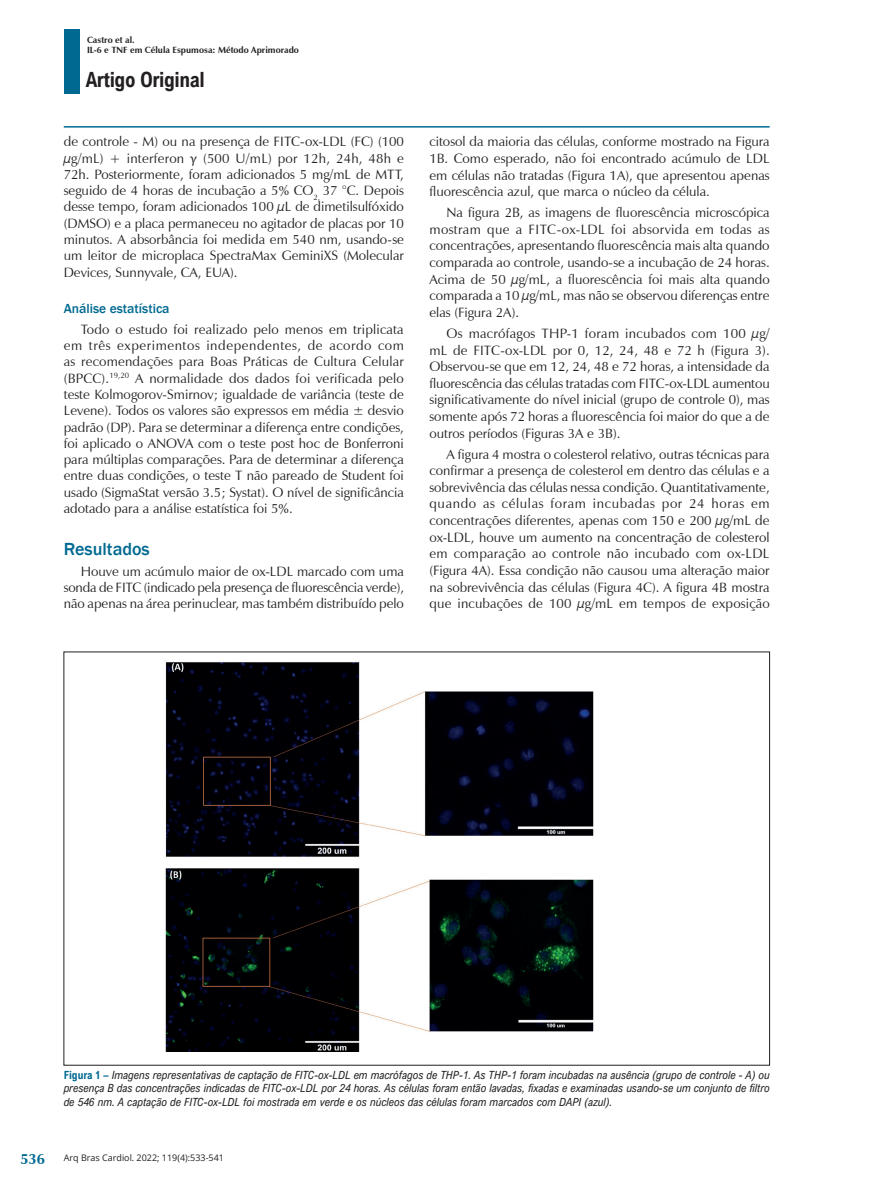
<style>
.page{position:relative;width:893px;height:1191px;background:#fff}
.page>*{position:absolute;margin:0;border:0;box-sizing:border-box;transform-origin:0 0}
.t1{font:700 21px "Arial Nova Cond";letter-spacing:-.02em;color:#231f20}
._02_-_TITULO_-_MATER{font:500 18px "Franklin Gothic";color:#006991}
.t2{font:700 15px "Zapf Humanist 601 BT";color:#006991}
._01-TEXTO_BASICO{font:13.5px/16.6px "Zapf Humanist 601 BT";color:#231f20;text-align:justify}
._03_-_SUBTITULO_PRIN{font:500 13.5px "Franklin Gothic";color:#006991}
._06_-_LEGENDA_FIGURA{font:italic 11.25px/13.5px "Arial Nova Cond";color:#231f20;text-align:justify}
.t3{font:700 9px/10.8px "Zapf Humanist 601 BT";color:#231f20}
.t4{font:9px "Open Sans";color:#231f20}
.s1{font-family:"Cambria Math"}
.s2{font-weight:700;font-style:normal;color:#006991}
</style>
<div class="page">
<hr style="left:64px;top:126px;width:706px;height:2px;background:#006991">
<div style="left:64px;top:29px;width:16px;height:65px;background:#006991"></div>
<img style="left:165px;top:662px;width:429px;height:389px">
<p class="t3" style="left:87px;top:34px;width:213px">Castro et al.<br>IL-6 e TNF em Célula Espumosa: Método Aprimorado</p>
<h1 class="t1" style="left:86px;top:67px;width:121px">Artigo Original</h1>
<p class="_01-TEXTO_BASICO" style="left:64px;top:134px;width:342px;line-height:16.2px">de controle - M) ou na presença de FITC-ox-LDL (FC) (100 μg/mL) + interferon <span class="s1">γ</span> (500 U/mL) por 12h, 24h, 48h e 72h. Posteriormente, foram adicionados 5 mg/mL de MTT, seguido de 4 horas de incubação a 5% CO<sub>2,</sub> 37 °C. Depois desse tempo, foram adicionados 100 μL de dimetilsulfóxido (DMSO) e a placa permaneceu no agitador de placas por 10 minutos. A absorbância foi medida em 540 nm, usando-se um leitor de microplaca SpectraMax GeminiXS (Molecular Devices, Sunnyvale, CA, EUA).</p>
<p class="_03_-_SUBTITULO_PRIN" style="left:64px;top:300px;width:107px">Análise estatística</p>
<p class="_01-TEXTO_BASICO" style="left:64px;top:321px;width:342px;line-height:16.2px;text-indent:17px">Todo o estudo foi realizado pelo menos em triplicata em três experimentos independentes, de acordo com as recomendações para Boas Práticas de Cultura Celular (BPCC).<sup>19,20</sup> A normalidade dos dados foi verificada pelo teste Kolmogorov-Smirnov; igualdade de variância (teste de Levene). Todos os valores são expressos em média ± desvio padrão (DP). Para se determinar a diferença entre condições, foi aplicado o ANOVA com o teste post hoc de Bonferroni para múltiplas comparações. Para de determinar a diferença entre duas condições, o teste T não pareado de Student foi usado (SigmaStat versão 3.5; Systat). O nível de significância adotado para a análise estatística foi 5%.</p>
<p class="_02_-_TITULO_-_MATER" style="left:64px;top:538px;width:88px">Resultados</p>
<p class="_01-TEXTO_BASICO" style="left:64px;top:563px;width:342px;line-height:16.2px;text-indent:17px">Houve um acúmulo maior de ox-LDL marcado com uma sonda de FITC (indicado pela presença de fluorescência verde), não apenas na área perinuclear, mas também distribuído pelo</p>
<p class="_01-TEXTO_BASICO" style="left:429px;top:133px;width:342px">citosol da maioria das células, conforme mostrado na Figura 1B. Como esperado, não foi encontrado acúmulo de LDL em células não tratadas (Figura 1A), que apresentou apenas fluorescência azul, que marca o núcleo da célula.</p>
<p class="_01-TEXTO_BASICO" style="left:429px;top:204px;width:342px;text-indent:17px">Na figura 2B, as imagens de fluorescência microscópica mostram que a FITC-ox-LDL foi absorvida em todas as concentrações, apresentando fluorescência mais alta quando comparada ao controle, usando-se a incubação de 24 horas.<br>Acima de 50 μg/mL, a fluorescência foi mais alta quando comparada a 10 μg/mL, mas não se observou diferenças entre elas (Figura 2A).</p>
<p class="_01-TEXTO_BASICO" style="left:429px;top:325px;width:342px;text-indent:17px">Os macrófagos THP-1 foram incubados com 100 μg/ mL de FITC-ox-LDL por 0, 12, 24, 48 e 72 h (Figura 3).<br>Observou-se que em 12, 24, 48 e 72 horas, a intensidade da fluorescência das células tratadas com FITC-ox-LDL aumentou significativamente do nível inicial (grupo de controle 0), mas somente após 72 horas a fluorescência foi maior do que a de outros períodos (Figuras 3A e 3B).</p>
<p class="_01-TEXTO_BASICO" style="left:429px;top:445px;width:342px;text-indent:17px">A figura 4 mostra o colesterol relativo, outras técnicas para confirmar a presença de colesterol em dentro das células e a sobrevivência das células nessa condição. Quantitativamente, quando as células foram incubadas por 24 horas em concentrações diferentes, apenas com 150 e 200 µg/mL de ox-LDL, houve um aumento na concentração de colesterol em comparação ao controle não incubado com ox-LDL (Figura 4A). Essa condição não causou uma alteração maior na sobrevivência das células (Figura 4C). A figura 4B mostra que incubações de 100 µg/mL em tempos de exposição</p>
<p class="t2" style="left:20px;top:1149px;width:26px">536</p>
<p class="_06_-_LEGENDA_FIGURA" style="left:64px;top:1068px;width:708px"><span class="s2">Figura 1 –</span> Imagens representativas de captação de FITC-ox-LDL em macrófagos de THP-1. As THP-1 foram incubadas na ausência (grupo de controle - A) ou presença B das concentrações indicadas de FITC-ox-LDL por 24 horas. As células foram então lavadas, fixadas e examinadas usando-se um conjunto de filtro de 546 nm. A captação de FITC-ox-LDL foi mostrada em verde e os núcleos das células foram marcados com DAPI (azul).</p>
<p class="t4" style="left:64px;top:1152px;width:162px">Arq Bras Cardiol. 2022; 119(4):533-541</p>
</div>
